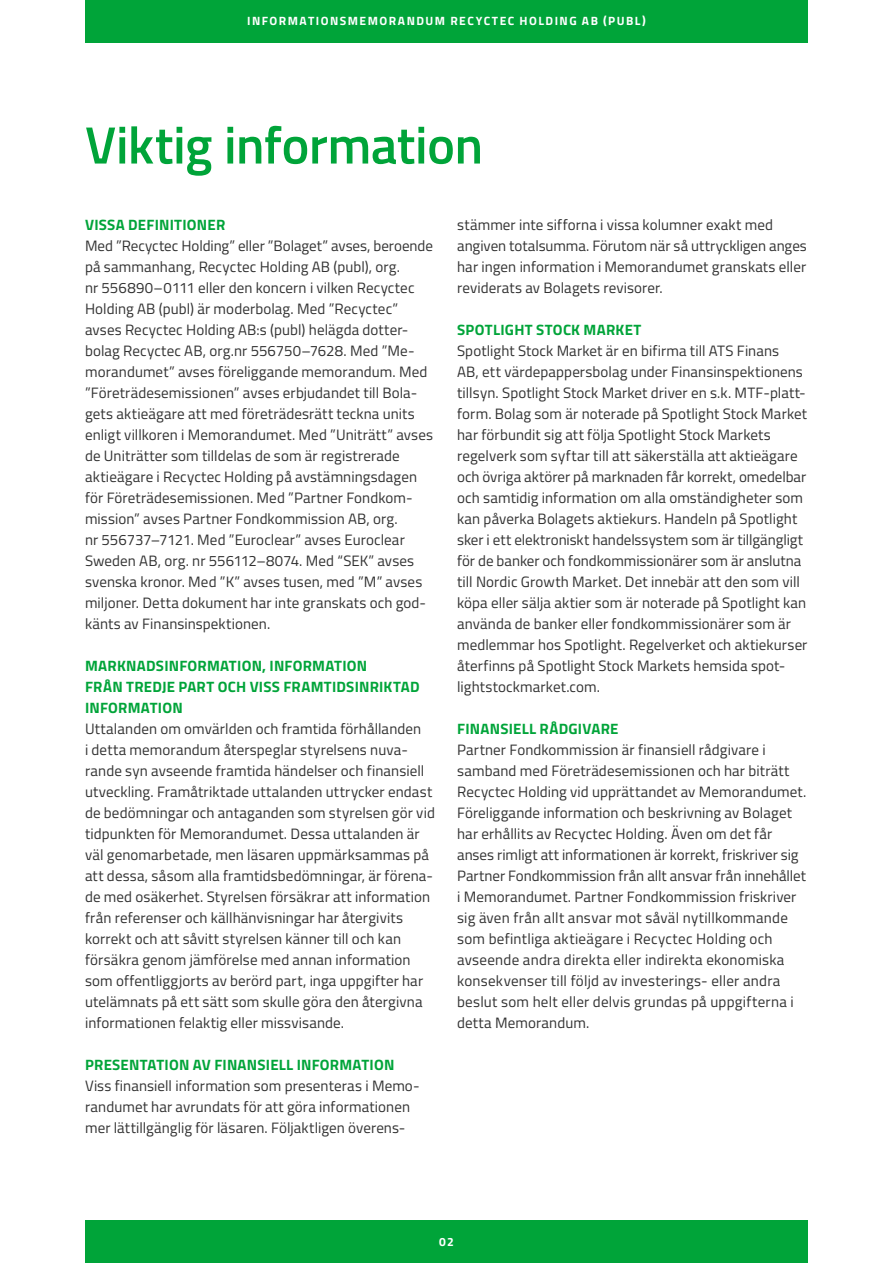
<style>
.page{position:relative;width:893px;height:1263px;background:#fff}
.page>*{position:absolute;margin:0;border:0;box-sizing:border-box;transform-origin:0 0}
.t1{font:600 52.5px "Titillium Web";letter-spacing:-.01em;color:#00a439}
.t2{font:15px/21px "Titillium Web";letter-spacing:.005em;color:#323232}
.t3{font:700 15px/21px "Titillium Web";letter-spacing:.015em;color:#00a439}
.t4{font:700 12px "Titillium Web";letter-spacing:.125em;color:#fff}
</style>
<div class="page">
<div style="left:85px;top:0;width:723px;height:43px;background:#00a439"></div>
<div style="left:85px;top:1220px;width:723px;height:43px;background:#00a439"></div>
<p class="t4" style="left:247px;top:12px;width:400px">INFORMATIONSMEMORANDUM RECYCTEC HOLDING AB (PUBL)</p>
<h1 class="t1" style="left:85px;top:106px;width:400px">Viktig information</h1>
<p class="t3" style="left:85px;top:213px;width:142px">VISSA DEFINITIONER</p>
<p class="t2" style="left:85px;top:234px;width:350px">Med ”Recyctec Holding” eller ”Bolaget” avses, beroende på sammanhang, Recyctec Holding AB (publ), org.<br>nr 556890–0111 eller den koncern i vilken Recyctec Holding AB (publ) är moderbolag. Med ”Recyctec” avses Recyctec Holding AB:s (publ) helägda dotter&shy;bolag Recyctec AB, org.nr 556750–7628. Med ”Me&shy;morandumet” avses föreliggande memorandum. Med ”Företrädesemissionen” avses erbjudandet till Bola&shy;gets aktieägare att med företrädesrätt teckna units enligt villkoren i Memorandumet. Med ”Uniträtt” avses de Uniträtter som tilldelas de som är registrerade aktieägare i Recyctec Holding på avstämningsdagen för Företrädesemissionen. Med ”Partner Fondkom&shy;mission” avses Partner Fondkommission AB, org.<br>nr 556737–7121. Med ”Euroclear” avses Euroclear Sweden AB, org. nr 556112–8074. Med “SEK” avses svenska kronor. Med ”K” avses tusen, med ”M” avses miljoner. Detta dokument har inte granskats och god&shy;känts av Finansinspektionen.</p>
<p class="t3" style="left:85px;top:654px;width:336px">MARKNADSINFORMATION, INFORMATION<br>FRÅN TREDJE PART OCH VISS FRAMTIDSINRIKTAD<br>INFORMATION</p>
<p class="t2" style="left:85px;top:717px;width:351px">Uttalanden om omvärlden och framtida förhållanden<br>i detta memorandum återspeglar styrelsens nuva&shy;rande syn avseende framtida händelser och finansiell utveckling. Framåtriktade uttalanden uttrycker endast de bedömningar och antaganden som styrelsen gör vid tidpunkten för Memorandumet. Dessa uttalanden är väl genomarbetade, men läsaren uppmärksammas på att dessa, såsom alla framtidsbedömningar, är förena&shy;de med osäkerhet. Styrelsen försäkrar att information från referenser och källhänvisningar har återgivits korrekt och att såvitt styrelsen känner till och kan försäkra genom jämförelse med annan information som offentliggjorts av berörd part, inga uppgifter har utelämnats på ett sätt som skulle göra den återgivna informationen felaktig eller missvisande.</p>
<p class="t3" style="left:85px;top:1053px;width:311px">PRESENTATION AV FINANSIELL INFORMATION</p>
<p class="t2" style="left:85px;top:1074px;width:336px">Viss finansiell information som presenteras i Memo&shy;randumet har avrundats för att göra informationen mer lättillgänglig för läsaren. Följaktligen överens-</p>
<p class="t2" style="left:457px;top:213px;width:351px">stämmer inte sifforna i vissa kolumner exakt med angiven totalsumma. Förutom när så uttryckligen anges har ingen information i Memorandumet granskats eller reviderats av Bolagets revisorer.</p>
<p class="t3" style="left:457px;top:318px;width:186px">SPOTLIGHT STOCK MARKET</p>
<p class="t2" style="left:457px;top:339px;width:352px">Spotlight Stock Market är en bifirma till ATS Finans<br>AB, ett värdepappersbolag under Finansinspektionens tillsyn. Spotlight Stock Market driver en s.k. MTF-platt&shy;form. Bolag som är noterade på Spotlight Stock Market har förbundit sig att följa Spotlight Stock Markets regelverk som syftar till att säkerställa att aktieägare och övriga aktörer på marknaden får korrekt, omedelbar och samtidig information om alla omständigheter som kan påverka Bolagets aktiekurs. Handeln på Spotlight sker i ett elektroniskt handelssystem som är tillgängligt för de banker och fondkommissionärer som är anslutna till Nordic Growth Market. Det innebär att den som vill köpa eller sälja aktier som är noterade på Spotlight kan använda de banker eller fondkommissionärer som är medlemmar hos Spotlight. Regelverket och aktiekurser återfinns på Spotlight Stock Markets hemsida spot&shy;lightstockmarket.com.</p>
<p class="t3" style="left:457px;top:717px;width:163px">FINANSIELL RÅDGIVARE</p>
<p class="t2" style="left:457px;top:738px;width:351px">Partner Fondkommission är finansiell rådgivare i samband med Företrädesemissionen och har biträtt Recyctec Holding vid upprättandet av Memorandumet.<br>Föreliggande information och beskrivning av Bolaget har erhållits av Recyctec Holding. Även om det får anses rimligt att informationen är korrekt, friskriver sig Partner Fondkommission från allt ansvar från innehållet i Memorandumet. Partner Fondkommission friskriver sig även från allt ansvar mot såväl nytillkommande som befintliga aktieägare i Recyctec Holding och avseende andra direkta eller indirekta ekonomiska konsekvenser till följd av investerings- eller andra beslut som helt eller delvis grundas på uppgifterna i detta Memorandum.</p>
<p class="t4" style="left:439px;top:1232px;width:16px">02</p>
</div>
